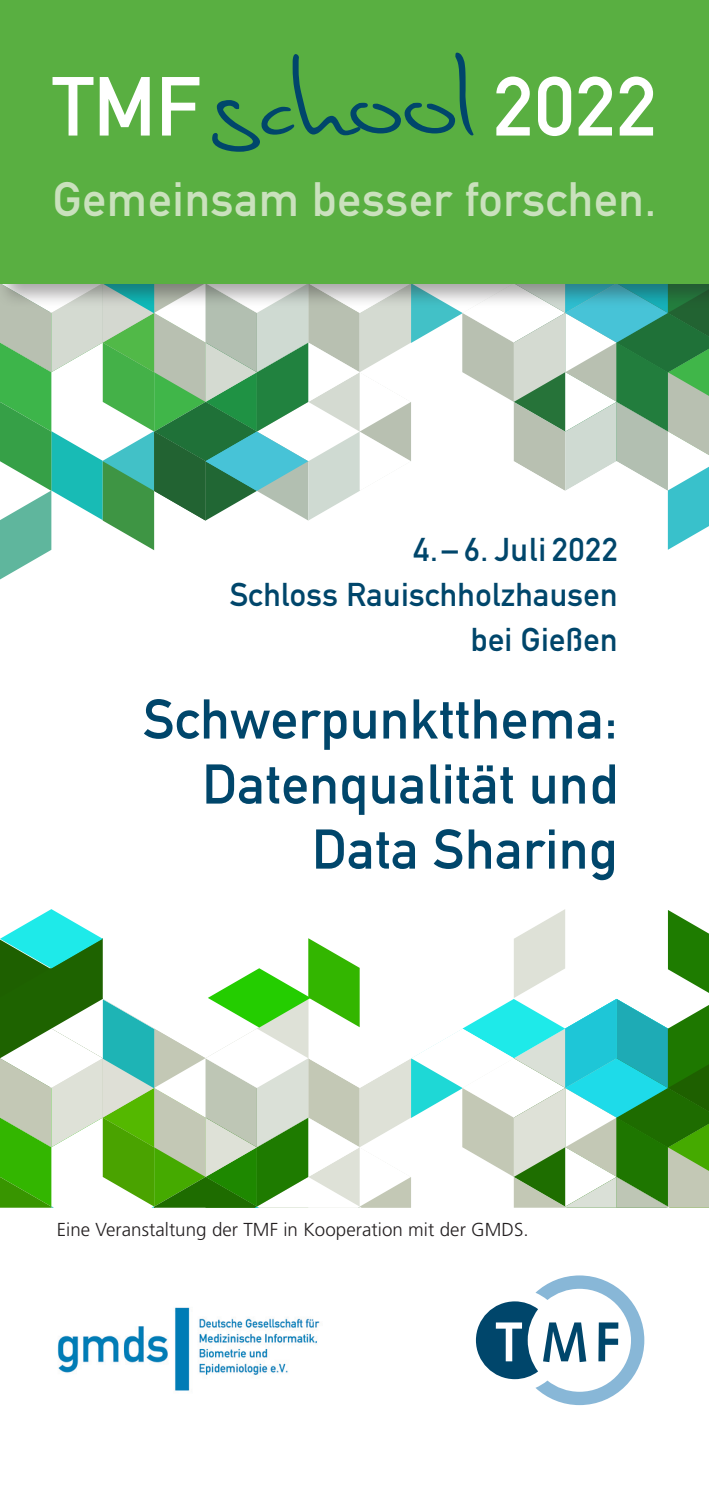
<style>
.page{position:relative;width:709px;height:1489px;background:#fff}
.page>*{position:absolute;margin:0;border:0;box-sizing:border-box;transform-origin:0 0}
.t1{font:82.25px "DIN Mittelschrift Std";letter-spacing:.02em;color:#fff}
.t2{font:55px/65px "DIN Mittelschrift Std";letter-spacing:.01em;color:#00466b;text-align:right}
.t3{font:47.5px "DIN Mittelschrift Std";letter-spacing:.015em;color:#cae1bd}
.t4{font:32.5px/45px "DIN Mittelschrift Std";letter-spacing:.01em;color:#00466b;text-align:right}
.t5{font:300 18.75px "Frutiger LT Std";letter-spacing:.005em;color:#231f20}
.s1{font-family:"Stylograph";font-size:129.5px;color:#00466b}
</style>
<div class="page">
<svg style="left:0;top:308px;width:709px;height:272px"></svg>
<svg style="left:0;top:909px;width:709px;height:298px"></svg>
<div style="left:0;top:0;width:709px;height:308px;background:#231f20;opacity:.4"></div>
<div style="left:0;top:0;width:709px;height:283px;background:#59af41"></div>
<svg style="left:476px;top:1275px;width:168px;height:129px"></svg>
<img style="left:57px;top:1307px;width:263px;height:84px">
<h1 class="t1" style="left:52px;top:58px;width:605px">TMF<span class="s1">school</span>2022</h1>
<h3 class="t3" style="left:53px;top:171px;width:605px">Gemeinsam besser forschen.</h3>
<h3 class="t4" style="left:230px;top:527px;width:389px">4.– 6. Juli 2022<br>Schloss Rauischholzhausen bei Gießen</h3>
<h2 class="t2" style="left:143px;top:687px;width:476px">Schwerpunktthema:<br>Datenqualität und<br>Data Sharing</h2>
<p class="t5" style="left:57px;top:1218px;width:473px">Eine Veranstaltung der TMF in Kooperation mit der GMDS.</p>
</div>
